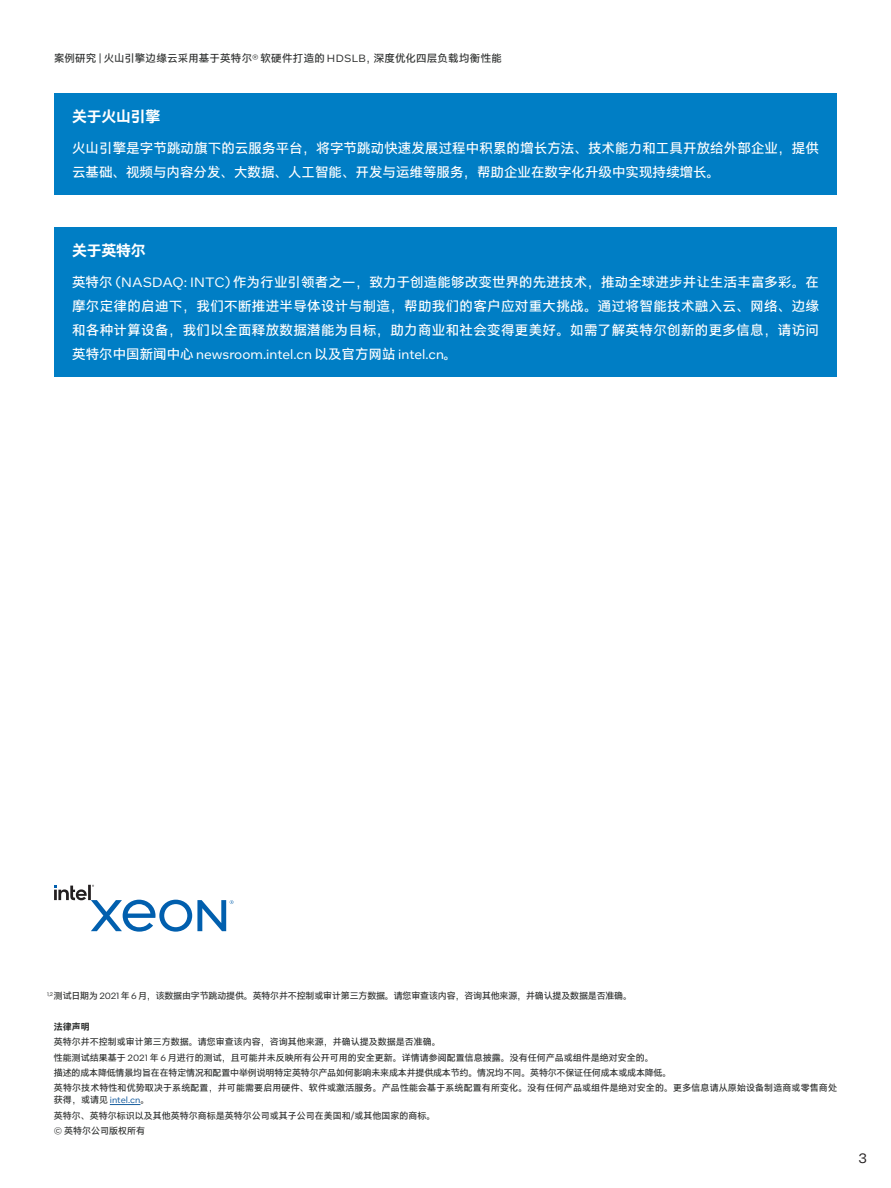
<style>
.page{position:relative;width:891px;height:1188px;background:#fff}
.page>*{position:absolute;margin:0;border:0;box-sizing:border-box;transform-origin:0 0}
.Graphic_S1{font:700 15px "Intel Clear Hans";letter-spacing:-.02em;color:#fff}
.MainCopy___Caption{font:13.5px/24px "Intel Clear Hans";letter-spacing:.02em;color:#fff;text-align:justify}
.Body{font:13.5px/24px "Intel Clear Hans";letter-spacing:.005em;color:#fff}
.t1{font:13.5px "Intel One Text";color:#231f20}
.Document_Header{font:10.5px "Intel Clear Hans";letter-spacing:.025em;color:#2d2f2e}
.Lgl_-_Footnotes_and{font:9px/12px "Intel Clear Hans";color:#2d2f2e}
.Lgl_-_Footnotes_and-2{font:9px "Intel Clear Hans";letter-spacing:-.02em;color:#2d2f2e}
.Lgl_-_Footnotes_and-3{font:700 9px "Intel Clear Hans";color:#2d2f2e}
.s1{font-family:"Intel One Text"}
.s2{font-family:"Intel One Text";color:#175d9e}
</style>
<div class="page">
<div style="left:54px;top:93px;width:783px;height:102px;background:#007ec5"></div>
<div style="left:54px;top:227px;width:783px;height:150px;background:#007ec5"></div>
<hr style="left:110px;top:1104px;width:30px;height:1px;background:#175d9e">
<svg style="left:54px;top:885px;width:180px;height:47px"></svg>
<p class="Document_Header" style="left:54px;top:52px;width:449px">案例研究 <span class="s1">|</span> 火山引擎边缘云采用基于英特尔<span class="s1">®</span> 软硬件打造的 <span class="s1">HDSLB</span>，深度优化四层负载均衡性能</p>
<p class="Graphic_S1" style="left:72px;top:107px;width:90px">关于火山引擎</p>
<p class="Body" style="left:72px;top:136px;width:748px">火山引擎是字节跳动旗下的云服务平台，将字节跳动快速发展过程中积累的增长方法、技术能力和工具开放给外部企业，提供云基础、视频与内容分发、大数据、人工智能、开发与运维等服务，帮助企业在数字化升级中实现持续增长。</p>
<p class="Graphic_S1" style="left:72px;top:242px;width:75px">关于英特尔</p>
<p class="MainCopy___Caption" style="left:72px;top:270px;width:749px">英特尔 <span class="s1">(NASDAQ: INTC)</span> 作为行业引领者之一，致力于创造能够改变世界的先进技术，推动全球进步并让生活丰富多彩。在摩尔定律的启迪下，我们不断推进半导体设计与制造，帮助我们的客户应对重大挑战。通过将智能技术融入云、网络、边缘和各种计算设备，我们以全面释放数据潜能为目标，助力商业和社会变得更美好。如需了解英特尔创新的更多信息，请访问英特尔中国新闻中心 <span class="s1">newsroom.intel.cn</span> 以及官方网站 <span class="s1">intel.cn</span>。</p>
<p class="Lgl_-_Footnotes_and-2" style="left:47px;top:991px;width:587px"><sup>1,2</sup>测试日期为 <span class="s1">2021</span> 年 <span class="s1">6</span> 月，该数据由字节跳动提供。英特尔并不控制或审计第三方数据。请您审查该内容，咨询其他来源，并确认提及数据是否准确。</p>
<p class="Lgl_-_Footnotes_and-3" style="left:54px;top:1021px;width:37px">法律声明</p>
<p class="Lgl_-_Footnotes_and" style="left:54px;top:1036px;width:389px">英特尔并不控制或审计第三方数据。请您审查该内容，咨询其他来源，并确认提及数据是否准确。</p>
<p class="Lgl_-_Footnotes_and" style="left:54px;top:1051px;width:601px">性能测试结果基于 <span class="s1">2021</span> 年 <span class="s1">6</span> 月进行的测试，且可能并未反映所有公开可用的安全更新。详情请参阅配置信息披露。没有任何产品或组件是绝对安全的。</p>
<p class="Lgl_-_Footnotes_and-2" style="left:54px;top:1067px;width:619px">描述的成本降低情景均旨在在特定情况和配置中举例说明特定英特尔产品如何影响未来成本并提供成本节约。情况均不同。英特尔不保证任何成本或成本降低。</p>
<p class="Lgl_-_Footnotes_and" style="left:54px;top:1082px;width:785px">英特尔技术特性和优势取决于系统配置，并可能需要启用硬件、软件或激活服务。产品性能会基于系统配置有所变化。没有任何产品或组件是绝对安全的。更多信息请从原始设备制造商或零售商处获得，或请见 <span class="s2">intel.cn</span>。</p>
<p class="Lgl_-_Footnotes_and" style="left:54px;top:1109px;width:383px">英特尔、英特尔标识以及其他英特尔商标是英特尔公司或其子公司在美国和<span class="s1">/</span>或其他国家的商标。</p>
<p class="Lgl_-_Footnotes_and" style="left:54px;top:1125px;width:93px"><span class="s1">©</span> 英特尔公司版权所有</p>
<h2 class="t1" style="left:858px;top:1149px;width:10px">3</h2>
</div>
